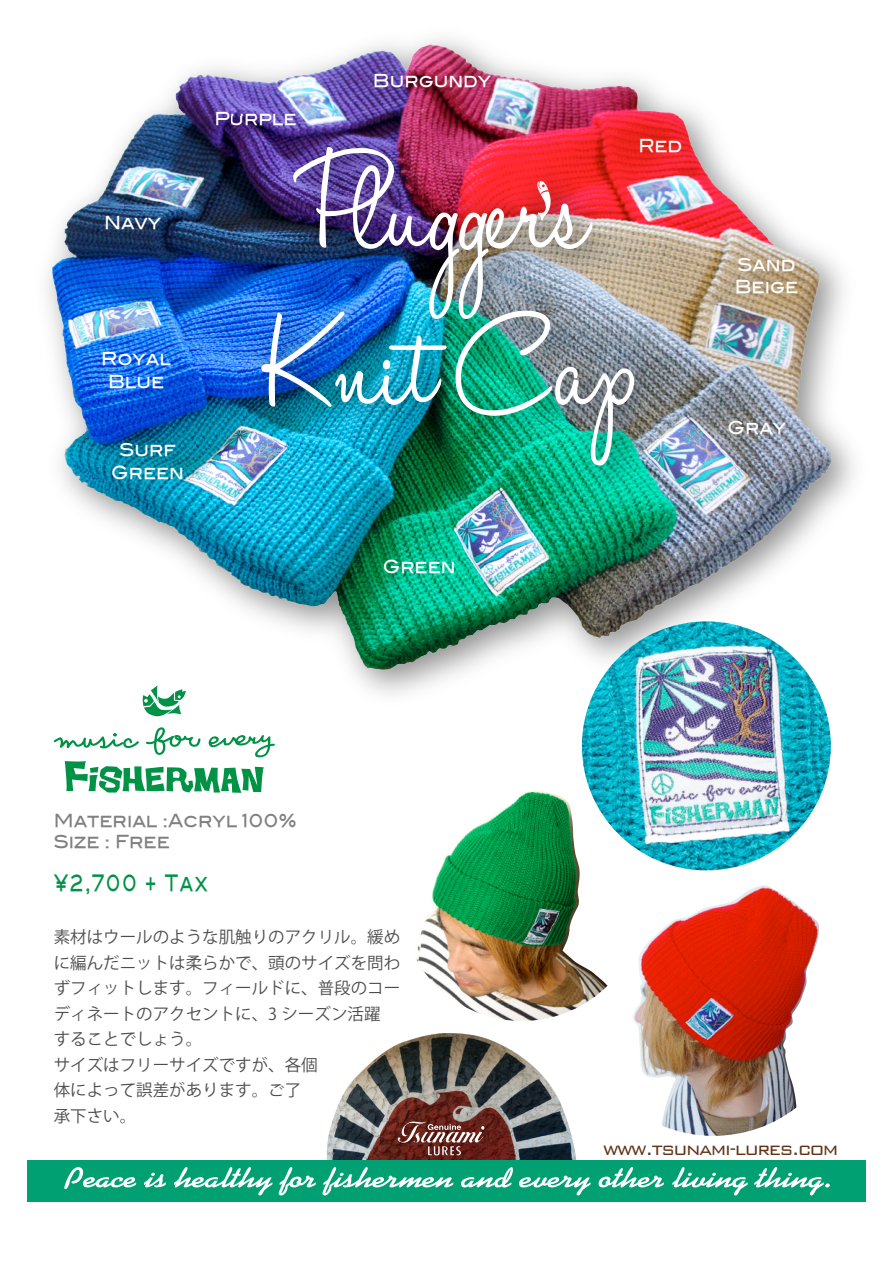
<style>
.page{position:relative;width:893px;height:1263px;background:#fff}
.page>*{position:absolute;margin:0;border:0;box-sizing:border-box;transform-origin:0 0}
.t1{font:22.5px "Blair Md ITCTT Medium";letter-spacing:.1em;color:#009245;scale:.7 1}
.t2{font:300 22.2px "Bank Gothic";letter-spacing:-.07em;color:#5f3418;scale:.96 1}
.t3{font:18px/21px "Blair Md ITCTT Medium";color:#808080;scale:.89 1}
.t4{font:17.85px/22.8px "Blair Md ITCTT Medium";color:#fff;text-align:center;scale:.89 1}
.t5{font:16.5px/25.5px "Koz Go Pro";color:#4d4d4d}
</style>
<div class="page">
<img style="left:416px;top:791px;width:191px;height:214px">
<svg style="left:54px;top:727px;width:221px;height:66px"></svg>
<img style="left:46px;top:38px;width:807px;height:648px">
<img style="left:231px;top:117px;width:447px;height:391px">
<img style="left:261px;top:146px;width:373px;height:320px">
<img style="left:326px;top:1005px;width:256px;height:155px">
<svg style="left:398px;top:1121px;width:86px;height:34px;background:#824d47"></svg>
<div style="left:27px;top:1160px;width:838px;height:42px;background:#00a073"></div>
<svg style="left:64px;top:1167px;width:72px;height:22px"></svg>
<svg style="left:144px;top:1173px;width:22px;height:14px"></svg>
<svg style="left:174px;top:1167px;width:98px;height:28px"></svg>
<svg style="left:279px;top:1167px;width:37px;height:28px"></svg>
<svg style="left:322px;top:1167px;width:131px;height:28px"></svg>
<svg style="left:461px;top:1167px;width:52px;height:20px"></svg>
<svg style="left:519px;top:1175px;width:72px;height:20px"></svg>
<svg style="left:599px;top:1167px;width:65px;height:20px"></svg>
<svg style="left:672px;top:1167px;width:76px;height:28px"></svg>
<svg style="left:754px;top:1167px;width:76px;height:28px"></svg>
<img style="left:582px;top:621px;width:249px;height:249px;border-radius:124px">
<img style="left:632px;top:885px;width:187px;height:251px">
<p class="t4" style="left:104px;top:209px;width:66px">Navy</p>
<p class="t4" style="left:214px;top:105px;width:94px">Purple</p>
<p class="t4" style="left:101px;top:346px;width:80px">Royal<br>Blue</p>
<p class="t4" style="left:111px;top:437px;width:83px">Surf<br>Green</p>
<p class="t4" style="left:373px;top:68px;width:134px">Burgundy</p>
<p class="t4" style="left:383px;top:553px;width:83px">Green</p>
<p class="t3" style="left:54px;top:808px;width:275px">Material :Acryl 100%<br>Size : Free</p>
<h1 class="t1" style="left:54px;top:864px;width:221px">¥2,700 + Tax</h1>
<p class="t5" style="left:54px;top:925px;width:348px">素材はウールのような肌触りのアクリル。緩めに編んだニットは柔らかで、頭のサイズを問わずフィットします。フィールドに、普段のコーディネートのアクセントに、3 シーズン活躍することでしょう。<br>サイズはフリーサイズですが、各個<br>体によって誤差があります。ご了<br>承下さい。</p>
<p class="t4" style="left:638px;top:132px;width:51px">Red</p>
<p class="t4" style="left:735px;top:251px;width:73px;text-align:left">Sand<br>Beige</p>
<p class="t4" style="left:727px;top:414px;width:67px">Gray</p>
<h2 class="t2" style="left:603px;top:1132px;width:247px">www.tsunami-lures.com</h2>
</div>
